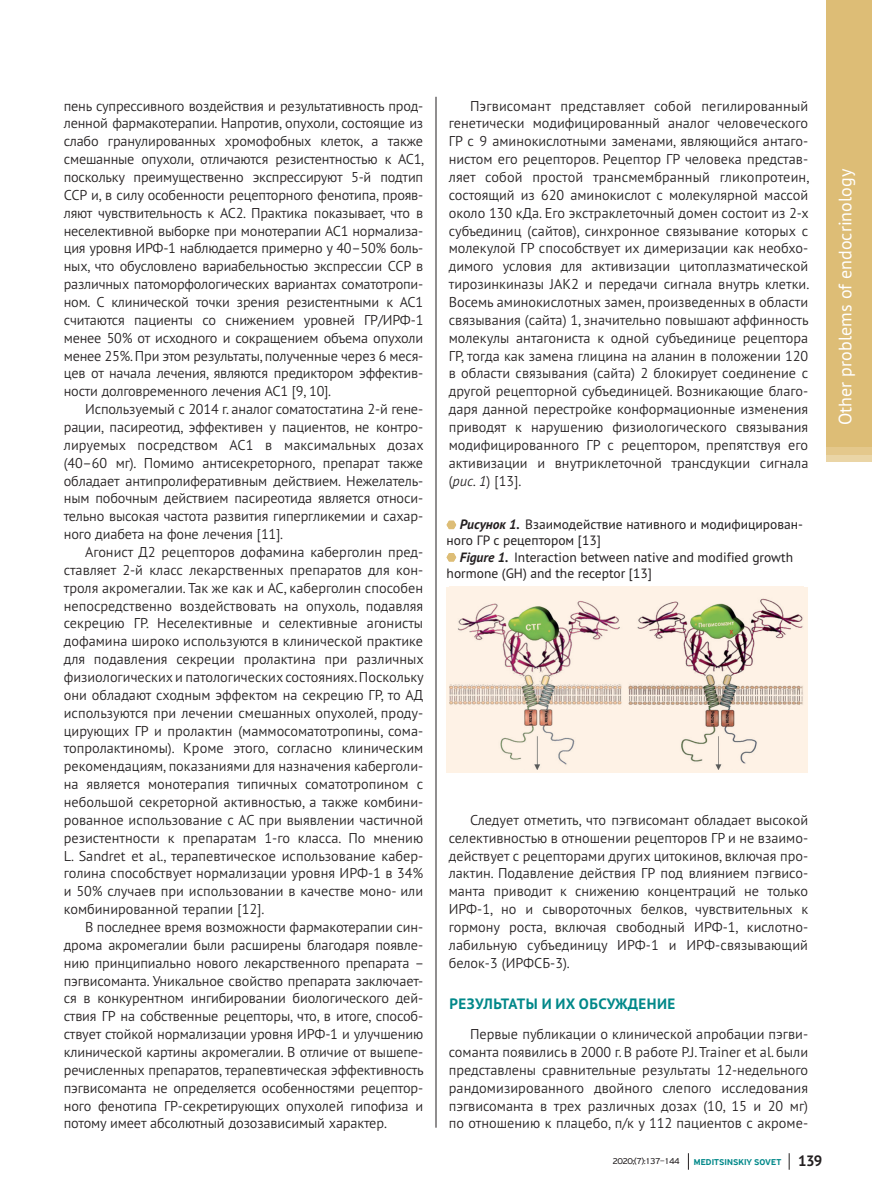
<style>
.page{position:relative;width:872px;height:1191px;background:#fff}
.page>*{position:absolute;margin:0;border:0;box-sizing:border-box;transform-origin:0 0}
.t1{font:18px "PT Sans Pro";color:#fff}
.t2{font:700 15px "PT Sans Pro";letter-spacing:.03em;color:#008889}
.t3{font:300 14.25px/17.9px "PT Sans Pro";color:#231f20;text-align:justify}
.t4{font:13.5px/16.2px "PT Sans Pro";color:#231f20}
.t5{font:500 9px "PF Highway Sans Pro";letter-spacing:.01em;color:#008889}
.t6{font:9px "PF Highway Sans Pro";letter-spacing:-.06em;color:#231f20}
.s1{font-style:italic}
.s2{font-weight:700;font-style:italic}
.s3{font-family:"PT Sans Pro";font-weight:700;font-size:15px;color:#231f20}
</style>
<div class="page">
<svg style="left:788px;top:1153px;width:1px;height:16px"></svg>
<svg style="left:688px;top:1153px;width:1px;height:16px"></svg>
<div style="left:826px;top:0;width:46px;height:446px;background:#ddbd76"></div>
<svg style="left:446px;top:521px;width:10px;height:8px"></svg>
<svg style="left:446px;top:553px;width:10px;height:8px"></svg>
<div style="left:446px;top:587px;width:362px;height:186px;background:#fef2e5"></div>
<img style="left:449px;top:598px;width:354px;height:171px">
<hr style="left:436px;top:97px;width:1px;height:1030px;background:#231f20">
<p class="t3" style="left:64px;top:96px;width:362px">пень супрессивного воздействия и результативность прод&shy;ленной фармакотерапии. Напротив, опухоли, состоящие из слабо гранулированных хромофобных клеток, а также смешанные опухоли, отличаются резистентностью к АС1, поскольку преимущественно экспрессируют 5-й подтип ССР и, в силу особенности рецепторного фенотипа, прояв&shy;ляют чувствительность к АС2. Практика показывает, что в неселективной выборке при монотерапии АС1 нормализа&shy;ция уровня ИРФ-1 наблюдается примерно у 40–50% боль&shy;ных, что обусловлено вариабельностью экспрессии ССР в различных патоморфологических вариантах соматотропи&shy;ном. С клинической точки зрения резистентными к АС1 считаются пациенты со снижением уровней ГР/ИРФ-1 менее 50% от исходного и сокращением объема опухоли менее 25%. При этом результаты, полученные через 6 меся&shy;цев от начала лечения, являются предиктором эффектив&shy;ности долговременного лечения АС1 [9, 10].</p>
<p class="t3" style="left:64px;top:400px;width:361px;text-align:left;text-indent:21px">Используемый с 2014 г. аналог соматостатина 2-й гене&shy;рации, пасиреотид, эффективен у пациентов, не контро&shy;лируемых посредством АС1 в максимальных дозах (40–60 мг). Помимо антисекреторного, препарат также обладает антипролиферативным действием. Нежелатель&shy;ным побочным действием пасиреотида является относи&shy;тельно высокая частота развития гипергликемии и сахар&shy;ного диабета на фоне лечения [11].</p>
<p class="t3" style="left:64px;top:542px;width:361px;text-align:left;text-indent:21px">Агонист Д2 рецепторов дофамина каберголин пред&shy;ставляет 2-й класс лекарственных препаратов для кон&shy;троля акромегалии. Так же как и АС, каберголин способен непосредственно воздействовать на опухоль, подавляя секрецию ГР. Неселективные и селективные агонисты дофамина широко используются в клинической практике для подавления секреции пролактина при различных физиологических и патологических состояниях. Поскольку они обладают сходным эффектом на секрецию ГР, то АД используются при лечении смешанных опухолей, проду&shy;цирующих ГР и пролактин (маммосоматотропины, сома&shy;топролактиномы). Кроме этого, согласно клиническим рекомендациям, показаниями для назначения каберголи&shy;на является монотерапия типичных соматотропином с небольшой секреторной активностью, а также комбини&shy;рованное использование с АС при выявлении частичной резистентности к препаратам 1-го класса. По мнению L. Sandret et al., терапевтическое использование кабер&shy;голина способствует нормализации уровня ИРФ-1 в 34% и 50% случаев при использовании в качестве моно- или комбинированной терапии [12].</p>
<p class="t3" style="left:64px;top:917px;width:362px;text-indent:21px">В последнее время возможности фармакотерапии син&shy;дрома акромегалии были расширены благодаря появле&shy;нию принципиально нового лекарственного препарата – пэгвисоманта. Уникальное свойство препарата заключает&shy;ся в конкурентном ингибировании биологического дей&shy;ствия ГР на собственные рецепторы, что, в итоге, способ&shy;ствует стойкой нормализации уровня ИРФ-1 и улучшению клинической картины акромегалии. В отличие от вышепе&shy;речисленных препаратов, терапевтическая эффективность пэгвисоманта не определяется особенностями рецептор&shy;ного фенотипа ГР-секретирующих опухолей гипофиза и потому имеет абсолютный дозозависимый характер.</p>
<p class="t3" style="left:449px;top:96px;width:362px;text-indent:21px">Пэгвисомант представляет собой пегилированный генетически модифицированный аналог человеческого ГР с 9 аминокислотными заменами, являющийся антаго&shy;нистом его рецепторов. Рецептор ГР человека представ&shy;ляет собой простой трансмембранный гликопротеин, состоящий из 620 аминокислот с молекулярной массой около 130 кДа. Его экстраклеточный домен состоит из 2-х субъединиц (сайтов), синхронное связывание которых с молекулой ГР способствует их димеризации как необхо&shy;димого условия для активизации цитоплазматической тирозинкиназы JAK2 и передачи сигнала внутрь клетки.<br>Восемь аминокислотных замен, произведенных в области связывания (сайта) 1, значительно повышают аффинность молекулы антагониста к одной субъединице рецептора ГР, тогда как замена глицина на аланин в положении 120 в области связывания (сайта) 2 блокирует соединение с другой рецепторной субъединицей. Возникающие благо&shy;даря данной перестройке конформационные изменения приводят к нарушению физиологического связывания модифицированного ГР с рецептором, препятствуя его активизации и внутриклеточной трансдукции сигнала (<span class="s1">рис. 1</span>) [13].</p>
<p class="t4" style="left:446px;top:516px;width:358px;text-indent:13px"><span class="s2">Рисунок 1.</span> Взаимодействие нативного и модифицирован&shy;ного ГР с рецептором [13]</p>
<p class="t4" style="left:446px;top:548px;width:348px;text-indent:13px"><span class="s2">Figure 1.</span> Interaction between native and modified growth hormone (GH) and the receptor [13]</p>
<p class="t1" style="left:833px;top:425px;width:258px;rotate:-90deg">Other problems of endocrinology</p>
<p class="t3" style="left:449px;top:810px;width:361px;text-indent:21px">Следует отметить, что пэгвисомант обладает высокой селективностью в отношении рецепторов ГР и не взаимо&shy;действует с рецепторами других цитокинов, включая про&shy;лактин. Подавление действия ГР под влиянием пэгвисо&shy;манта приводит к снижению концентраций не только ИРФ-1, но и сывороточных белков, чувствительных к гормону роста, включая свободный ИРФ-1, кислотно&shy;лабильную субъединицу ИРФ-1 и ИРФ-связывающий белок-3 (ИРФСБ-3).</p>
<p class="t2" style="left:449px;top:994px;width:227px">РЕЗУЛЬТАТЫ И ИХ ОБСУЖДЕНИЕ</p>
<p class="t3" style="left:449px;top:1024px;width:361px;text-indent:21px">Первые публикации о клинической апробации пэгви&shy;соманта появились в 2000 г. В работе P.J. Trainer et al. были представлены сравнительные результаты 12-недельного рандомизированного двойного слепого исследования пэгвисоманта в трех различных дозах (10, 15 и 20 мг) по отношению к плацебо, п/к у 112 пациентов с акроме-</p>
<p class="t6" style="left:612px;top:1155px;width:69px">2020;(7):137–144</p>
<p class="t5" style="left:694px;top:1156px;width:130px">MEDITSINSKIY SOVET <span class="s3">139</span></p>
</div>
